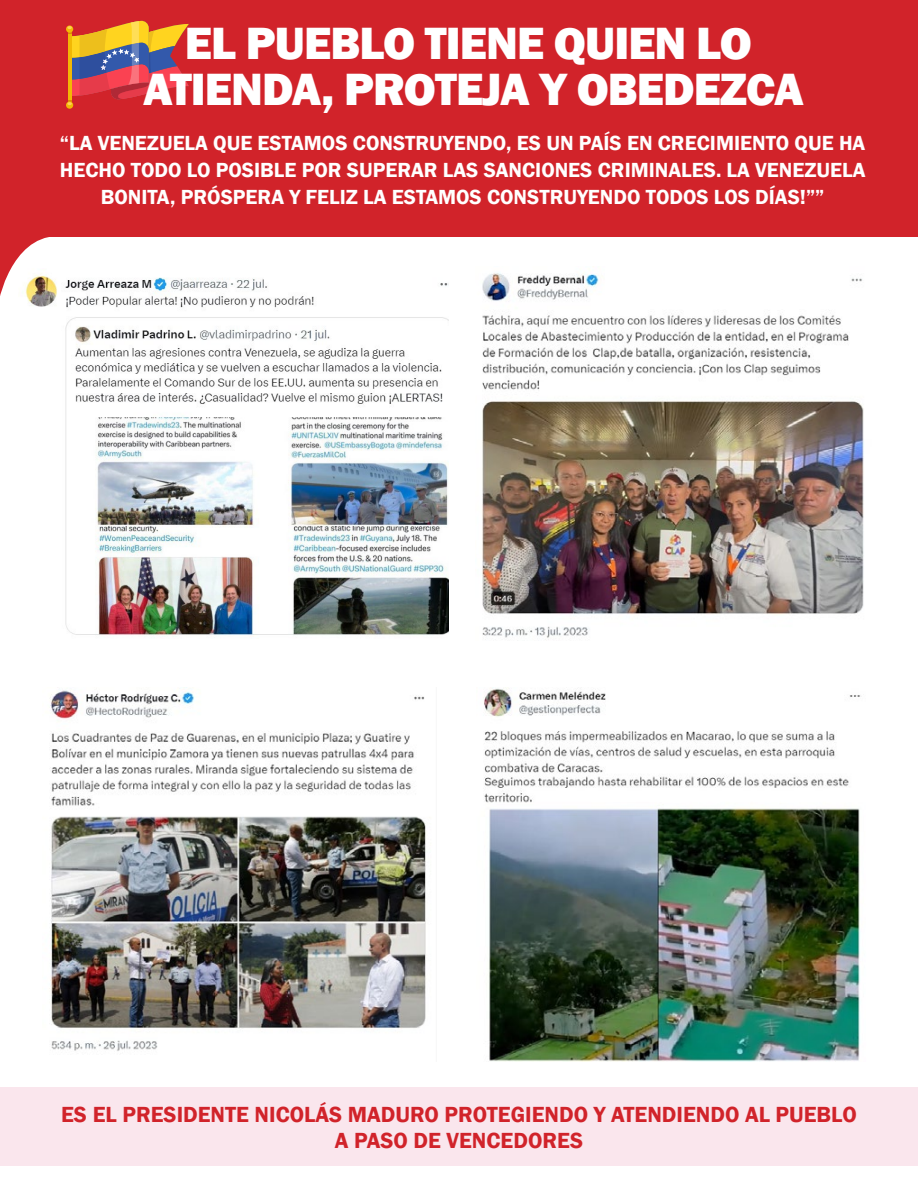
<style>
.page{position:relative;width:918px;height:1188px;background:#fff}
.page>*{position:absolute;margin:0;border:0;box-sizing:border-box;transform-origin:0 0}
.Estilo_de_párrafo_1{font:800 46.5px/46.5px "Franklin Gothic";letter-spacing:-.02em;color:#fff;text-align:center}
.Estilo_de_párrafo_1-2{font:600 22.5px/25.5px "Franklin Gothic";color:#d1232a;text-align:center}
.Estilo_de_párrafo_1-3{font:600 21px/27px "Franklin Gothic";color:#fff;text-align:center}
</style>
<div class="page">
<img style="left:26px;top:277px;width:423px;height:360px">
<div style="left:0;top:0;width:918px;height:237px;background:#d1232a"></div>
<div style="left:66px;top:102px;width:7px;height:7px;background:#f2b805;border-radius:50%"></div>
<svg style="left:67px;top:20px;width:122px;height:85px"></svg>
<img style="left:482px;top:272px;width:382px;height:368px">
<img style="left:50px;top:687px;width:376px;height:364px">
<img style="left:484px;top:687px;width:377px;height:374px">
<div style="left:0;top:1088px;width:918px;height:78px;background:#fae6ed"></div>
<svg style="left:0;top:237px;width:66px;height:59px"></svg>
<p class="Estilo_de_párrafo_1" style="left:143px;top:20px;width:662px">EL PUEBLO TIENE QUIEN LO<br>ATIENDA, PROTEJA Y OBEDEZCA</p>
<p class="Estilo_de_párrafo_1-3" style="left:60px;top:130px;width:807px">“LA VENEZUELA QUE ESTAMOS CONSTRUYENDO, ES UN PAÍS EN CRECIMIENTO QUE HA<br>HECHO TODO LO POSIBLE POR SUPERAR LAS SANCIONES CRIMINALES. LA VENEZUELA<br>BONITA, PRÓSPERA Y FELIZ LA ESTAMOS CONSTRUYENDO TODOS LOS DÍAS!””</p>
<p class="Estilo_de_párrafo_1-2" style="left:61px;top:1102px;width:797px">ES EL PRESIDENTE NICOLÁS MADURO PROTEGIENDO Y ATENDIENDO AL PUEBLO<br>A PASO DE VENCEDORES</p>
</div>
